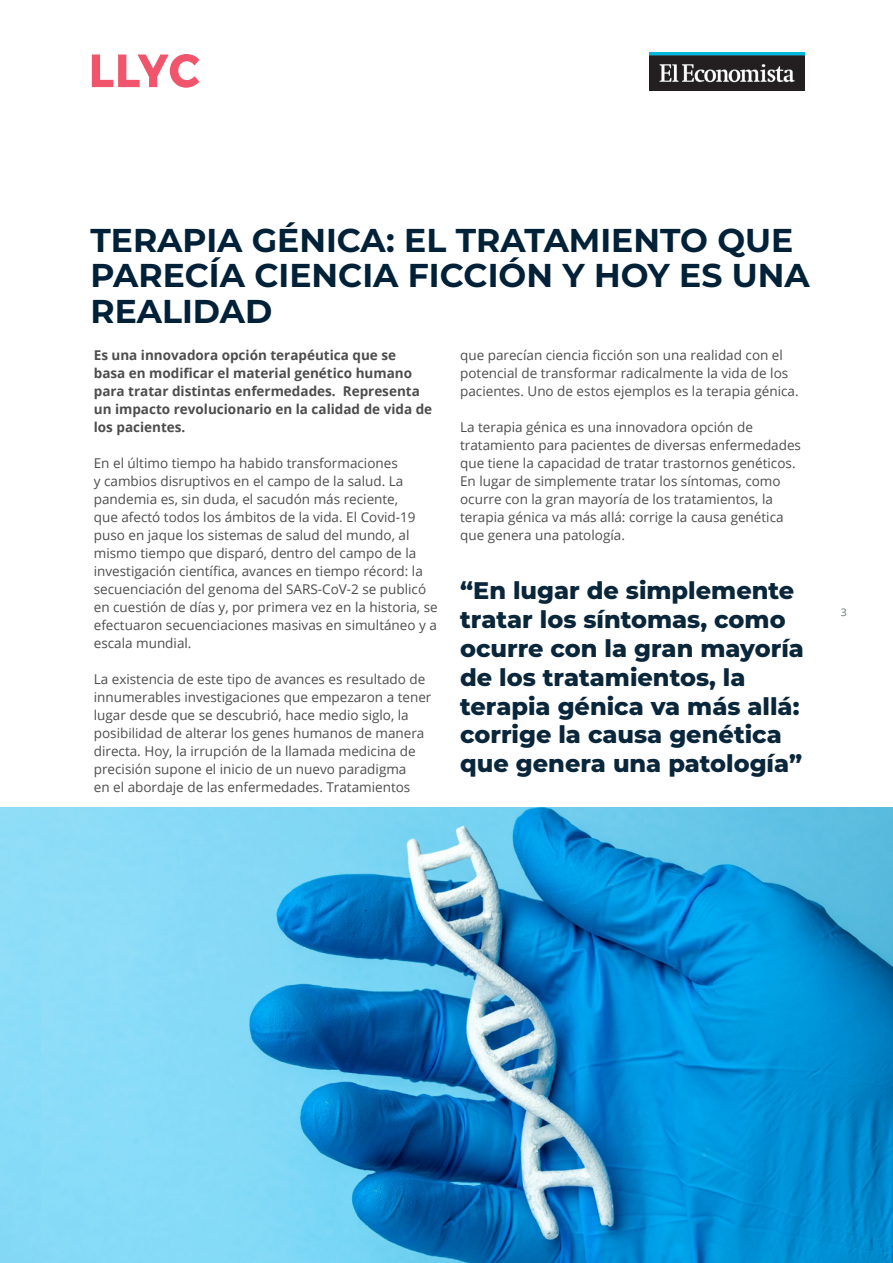
<style>
.page{position:relative;width:893px;height:1263px;background:#fff}
.page>*{position:absolute;margin:0;border:0;box-sizing:border-box;transform-origin:0 0}
.TITULO_ARTICULO{font:700 33px/35.5px "Montserrat";color:#002138}
.Destacados{font:800 24px/28.8px "Montserrat";color:#0a263b}
.Cuerpo_A{font:13.5px/18px "Open Sans";color:#4d4d4d}
.Cuerpo_A-2{font:700 13.5px/18px "Open Sans";color:#4d4d4d}
.t1{font:10.5px "Open Sans";color:#6d7475}
</style>
<div class="page">
<img style="left:650px;top:52px;width:154px;height:39px">
<svg style="left:92px;top:54px;width:107px;height:34px"></svg>
<img style="left:41px;top:808px;width:852px;height:455px">
<p class="TITULO_ARTICULO" style="left:90px;top:220px;width:721px">TERAPIA GÉNICA: EL TRATAMIENTO QUE<br>PARECÍA CIENCIA FICCIÓN Y HOY ES UNA<br>REALIDAD</p>
<p class="Cuerpo_A-2" style="left:94px;top:346px;width:340px">Es una innovadora opción terapéutica que se<br>basa en modificar el material genético humano para tratar distintas enfermedades. Representa un impacto revolucionario en la calidad de vida de los pacientes.</p>
<p class="Cuerpo_A" style="left:94px;top:454px;width:345px">En el último tiempo ha habido transformaciones<br>y cambios disruptivos en el campo de la salud. La pandemia es, sin duda, el sacudón más reciente,<br>que afectó todos los ámbitos de la vida. El Covid-19 puso en jaque los sistemas de salud del mundo, al mismo tiempo que disparó, dentro del campo de la investigación científica, avances en tiempo récord: la secuenciación del genoma del SARS-CoV-2 se publicó en cuestión de días y, por primera vez en la historia, se efectuaron secuenciaciones masivas en simultáneo y a escala mundial.</p>
<p class="Cuerpo_A" style="left:94px;top:670px;width:339px">La existencia de este tipo de avances es resultado de innumerables investigaciones que empezaron a tener lugar desde que se descubrió, hace medio siglo, la posibilidad de alterar los genes humanos de manera directa. Hoy, la irrupción de la llamada medicina de precisión supone el inicio de un nuevo paradigma<br>en el abordaje de las enfermedades. Tratamientos</p>
<p class="Cuerpo_A" style="left:460px;top:346px;width:340px">que parecían ciencia ficción son una realidad con el potencial de transformar radicalmente la vida de los pacientes. Uno de estos ejemplos es la terapia génica.</p>
<p class="Cuerpo_A" style="left:460px;top:418px;width:342px">La terapia génica es una innovadora opción de tratamiento para pacientes de diversas enfermedades que tiene la capacidad de tratar trastornos genéticos.<br>En lugar de simplemente tratar los síntomas, como ocurre con la gran mayoría de los tratamientos, la terapia génica va más allá: corrige la causa genética que genera una patología.</p>
<p class="Destacados" style="left:460px;top:575px;width:345px">“En lugar de simplemente tratar los síntomas, como ocurre con la gran mayoría de los tratamientos, la terapia génica va más allá: corrige la causa genética que genera una patología”</p>
<p class="t1" style="left:841px;top:605px;width:8px">3</p>
</div>
